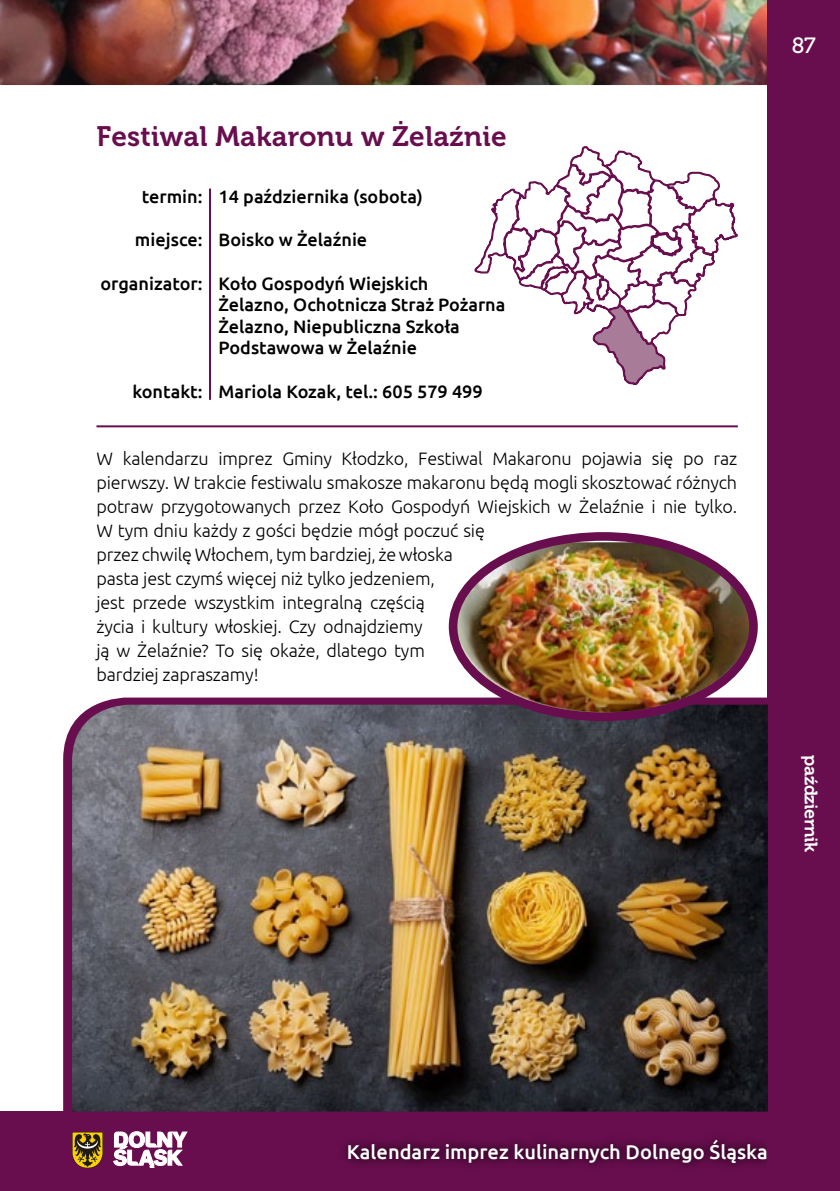
<style>
.page{position:relative;width:840px;height:1191px;background:#fff}
.page>*{position:absolute;margin:0;border:0;box-sizing:border-box;transform-origin:0 0}
.t1{font:28px "Museo 700";letter-spacing:.01em;color:#680e4e}
.t2{font:22px "Museo 500";color:#fff}
.t3{font:500 20px "Ubuntu";color:#fff}
.t4{font:300 18px/24px "Ubuntu";letter-spacing:-.01em;color:#000}
.t5{font:500 18px/21.6px "Ubuntu";color:#000}
.t6{font:18px "Museo 700";letter-spacing:-.02em;color:#fff}
</style>
<div class="page">
<div style="left:0;top:1111px;width:839px;height:80px;background:#680e4e"></div>
<svg style="left:113px;top:1131px;width:74px;height:36px"></svg>
<svg style="left:72px;top:1132px;width:31px;height:35px"></svg>
<svg style="left:343px;top:1139px;width:424px;height:28px"></svg>
<img style="left:0;top:0;width:767px;height:85px">
<div style="left:767px;top:0;width:72px;height:1191px;background:#680e4e"></div>
<svg style="left:63px;top:697px;width:705px;height:415px;background:#712b5d"></svg>
<img style="left:72px;top:704px;width:695px;height:407px">
<hr style="left:209px;top:189px;width:2px;height:211px;background:#680e4e">
<hr style="left:96px;top:425px;width:641px;height:2px;background:#680e4e">
<svg style="left:474px;top:146px;width:263px;height:239px"></svg>
<img style="left:453px;top:542px;width:300px;height:175px">
<div style="left:448px;top:532px;width:309px;height:189px;border:9px solid #680e4e;border-radius:50%"></div>
<h1 class="t1" style="left:96px;top:120px;width:411px">Festiwal Makaronu w Żelaźnie</h1>
<p class="t5" style="left:142px;top:185px;width:282px">termin: 14 października (sobota)</p>
<p class="t5" style="left:135px;top:228px;width:234px">miejsce: Boisko w Żelaźnie</p>
<p class="t5" style="left:218px;top:272px;width:288px;text-indent:-118px">organizator: Koło Gospodyń Wiejskich<br>Żelazno, Ochotnicza Straż Pożarna<br>Żelazno, Niepubliczna Szkoła<br>Podstawowa w Żelaźnie</p>
<p class="t5" style="left:132px;top:380px;width:351px">kontakt: Mariola Kozak, tel.: 605 579 499</p>
<p class="t4" style="left:96px;top:446px;width:642px">W kalendarzu imprez Gminy Kłodzko, Festiwal Makaronu pojawia się po raz pierwszy. W trakcie festiwalu smakosze makaronu będą mogli skosztować różnych potraw przygotowanych przez Koło Gospodyń Wiejskich w Żelaźnie i nie tylko.<br>W tym dniu każdy z gości będzie mógł poczuć się<br>przez chwilę Włochem, tym bardziej, że włoska<br>pasta jest czymś więcej niż tylko jedzeniem,<br>jest przede wszystkim integralną częścią<br>życia i kultury włoskiej. Czy odnajdziemy<br>ją w Żelaźnie? To się okaże, dlatego tym<br>bardziej zapraszamy!</p>
<p class="t2" style="left:791px;top:34px;width:25px">87</p>
<p class="t6" style="left:820px;top:755px;width:98px;rotate:90deg">październik</p>
<p class="t3" style="left:347px;top:1139px;width:422px">Kalendarz imprez kulinarnych Dolnego Śląska</p>
</div>
